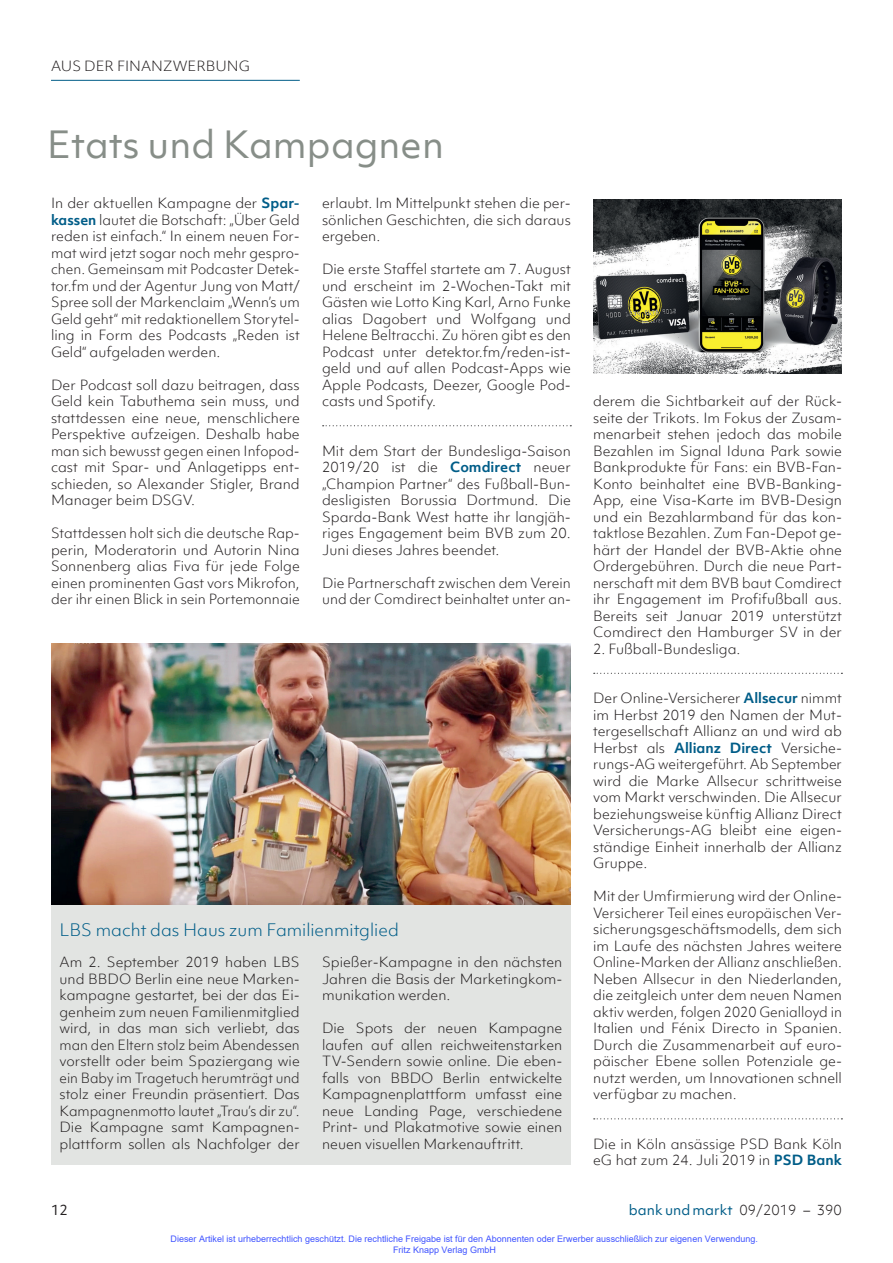
<style>
.page{position:relative;width:893px;height:1263px;background:#fff}
.page>*{position:absolute;margin:0;border:0;box-sizing:border-box;transform-origin:0 0}
.t1{font:36px "Objektiv Mk 1";color:#878e88}
.t2{font:300 16.5px "Objektiv Mk 1";color:#005d88}
.t3{font:300 13.5px/16.5px "Objektiv Mk 1";color:#231f20;text-align:justify}
.t4{font:13.5px "Objektiv Mk 1";color:#005d88}
.t5{font:13.5px "Objektiv Mk 1";color:#231f20}
.t6{font:9px/10.8px "Arial";color:#4054ff}
.s1{font-weight:700;color:#005d88}
.s2{font-weight:300;color:#231f20}
</style>
<div class="page">
<hr style="left:51px;top:80px;width:249px;height:1px;background:#005d88">
<svg style="left:323px;top:425px;width:248px;height:1px"></svg>
<svg style="left:594px;top:673px;width:248px;height:1px"></svg>
<svg style="left:594px;top:1118px;width:248px;height:1px"></svg>
<img style="left:593px;top:199px;width:249px;height:174px">
<div style="left:51px;top:901px;width:520px;height:264px;background:#e2e4e2"></div>
<img style="left:51px;top:644px;width:520px;height:261px">
<p class="t3" style="left:51px;top:58px;width:200px">AUS DER FINANZWERBUNG</p>
<h1 class="t1" style="left:47px;top:120px;width:398px">Etats und Kampagnen</h1>
<p class="t3" style="left:51px;top:195px;width:250px">In der aktuellen Kampagne der <span class="s1">Spar&shy;kassen</span> lautet die Botschaft: „Über Geld reden ist einfach.“ In einem neuen For&shy;mat wird jetzt sogar noch mehr gespro&shy;chen. Gemeinsam mit Podcaster Detek&shy;tor.fm und der Agentur Jung von Matt/ Spree soll der Markenclaim „Wenn’s um Geld geht“ mit redaktionellem Storytel&shy;ling in Form des Podcasts „Reden ist Geld“ aufgeladen werden.</p>
<p class="t3" style="left:51px;top:376px;width:250px">Der Podcast soll dazu beitragen, dass Geld kein Tabuthema sein muss, und stattdessen eine neue, menschlichere Perspektive aufzeigen. Deshalb habe man sich bewusst gegen einen Infopod&shy;cast mit Spar- und Anlagetipps ent&shy;schieden, so Alexander Stigler, Brand Manager beim DSGV.</p>
<p class="t3" style="left:51px;top:525px;width:250px">Stattdessen holt sich die deutsche Rap&shy;perin, Moderatorin und Autorin Nina Sonnenberg alias Fiva für jede Folge einen prominenten Gast vors Mikrofon, der ihr einen Blick in sein Portemonnaie</p>
<p class="t3" style="left:322px;top:195px;width:250px">erlaubt. Im Mittelpunkt stehen die per&shy;sönlichen Geschichten, die sich daraus ergeben.</p>
<p class="t3" style="left:322px;top:261px;width:250px;text-align:left">Die erste Staffel startete am 7. August und erscheint im 2-Wochen-Takt mit Gästen wie Lotto King Karl, Arno Funke alias Dagobert und Wolfgang und Helene Beltracchi. Zu hören gibt es den Podcast unter detektor.fm/reden- ist&shy;geld und auf allen Podcast-Apps wie Apple Podcasts, Deezer, Google Pod&shy;casts und Spotify.</p>
<p class="t3" style="left:322px;top:442px;width:250px">Mit dem Start der Bundesliga-Saison 2019/20 ist die <span class="s1">Comdirect</span> neuer „Champion Partner“ des Fußball- Bun&shy;desligisten Borussia Dortmund. Die Sparda- Bank West hatte ihr langjäh&shy;riges Engagement beim BVB zum 20.<br>Juni dieses Jahres beendet.</p>
<p class="t3" style="left:322px;top:574px;width:250px">Die Partnerschaft zwischen dem Verein und der Comdirect beinhaltet unter an-</p>
<p class="t2" style="left:60px;top:919px;width:341px">LBS macht das Haus zum Familienmitglied</p>
<p class="t3" style="left:60px;top:954px;width:242px">Am 2. September 2019 haben LBS und BBDO Berlin eine neue Marken&shy;kampagne gestartet, bei der das Ei&shy;genheim zum neuen Familienmitglied wird, in das man sich verliebt, das man den Eltern stolz beim Abendessen vorstellt oder beim Spaziergang wie ein Baby im Tragetuch herumträgt und stolz einer Freundin präsentiert. Das Kampagnenmotto lautet „Trau’s dir zu“.<br>Die Kampagne samt Kampagnen&shy;plattform sollen als Nachfolger der</p>
<p class="t3" style="left:322px;top:954px;width:242px">Spießer- Kampagne in den nächsten Jahren die Basis der Marketingkom&shy;munikation werden.</p>
<p class="t3" style="left:322px;top:1020px;width:242px">Die Spots der neuen Kampagne laufen auf allen reichweitenstarken TV-Sendern sowie online. Die eben&shy;falls von BBDO Berlin entwickelte Kampagnenplattform umfasst eine neue Landing Page, verschiedene Print- und Plakatmotive sowie einen neuen visuellen Markenauftritt.</p>
<p class="t3" style="left:593px;top:393px;width:250px;text-align:left">derem die Sichtbarkeit auf der Rück&shy;seite der Trikots. Im Fokus der Zusam&shy;menarbeit stehen jedoch das mobile Bezahlen im Signal Iduna Park sowie Bankprodukte für Fans: ein BVB- Fan-Konto beinhaltet eine BVB- Banking-App, eine Visa--Karte im BVB- Design und ein Bezahlarmband für das kon&shy;taktlose Bezahlen. Zum Fan- Depot ge&shy;härt der Handel der BVB-Aktie ohne Ordergebühren. Durch die neue Part&shy;nerschaft mit dem BVB baut Comdirect ihr Engagement im Profifußball aus.<br>Bereits seit Januar 2019 unterstützt Comdirect den Hamburger SV in der</p>
<p class="t3" style="left:593px;top:640px;width:149px">2. Fußball-Bundesliga.</p>
<p class="t3" style="left:593px;top:690px;width:250px">Der Online-Versicherer <span class="s1">Allsecur</span> nimmt im Herbst 2019 den Namen der Mut&shy;tergesellschaft Allianz an und wird ab Herbst als <span class="s1">Allianz Direct</span> Versiche&shy;rungs-AG weitergeführt. Ab September wird die Marke Allsecur schrittweise vom Markt verschwinden. Die Allsecur beziehungsweise künftig Allianz Direct Versicherungs-AG bleibt eine eigen&shy;ständige Einheit innerhalb der Allianz Gruppe.</p>
<p class="t3" style="left:593px;top:888px;width:250px">Mit der Umfirmierung wird der Online-Versicherer Teil eines europäischen Ver&shy;sicherungsgeschäftsmodells, dem sich im Laufe des nächsten Jahres weitere Online- Marken der Allianz anschließen.<br>Neben Allsecur in den Niederlanden, die zeitgleich unter dem neuen Namen aktiv werden, folgen 2020 Genialloyd in Italien und Fénix Directo in Spanien.<br>Durch die Zusammenarbeit auf euro&shy;päischer Ebene sollen Potenziale ge&shy;nutzt werden, um Innovationen schnell verfügbar zu machen.</p>
<p class="t3" style="left:593px;top:1135px;width:250px">Die in Köln ansässige PSD Bank Köln eG hat zum 24. Juli 2019 in <span class="s1">PSD Bank</span></p>
<p class="t5" style="left:51px;top:1200px;width:18px">12</p>
<p class="t4" style="left:629px;top:1200px;width:215px">bank und markt <span class="s2">09/2019 – 390</span></p>
<p class="t6" style="left:393px;top:1233px;width:366px;text-indent:-223px">Dieser Artikel ist urheberrechtlich geschützt. Die rechtliche Freigabe ist für den Abonnenten oder Erwerber ausschließlich zur eigenen Verwendung.<br>Fritz Knapp Verlag GmbH</p>
</div>
